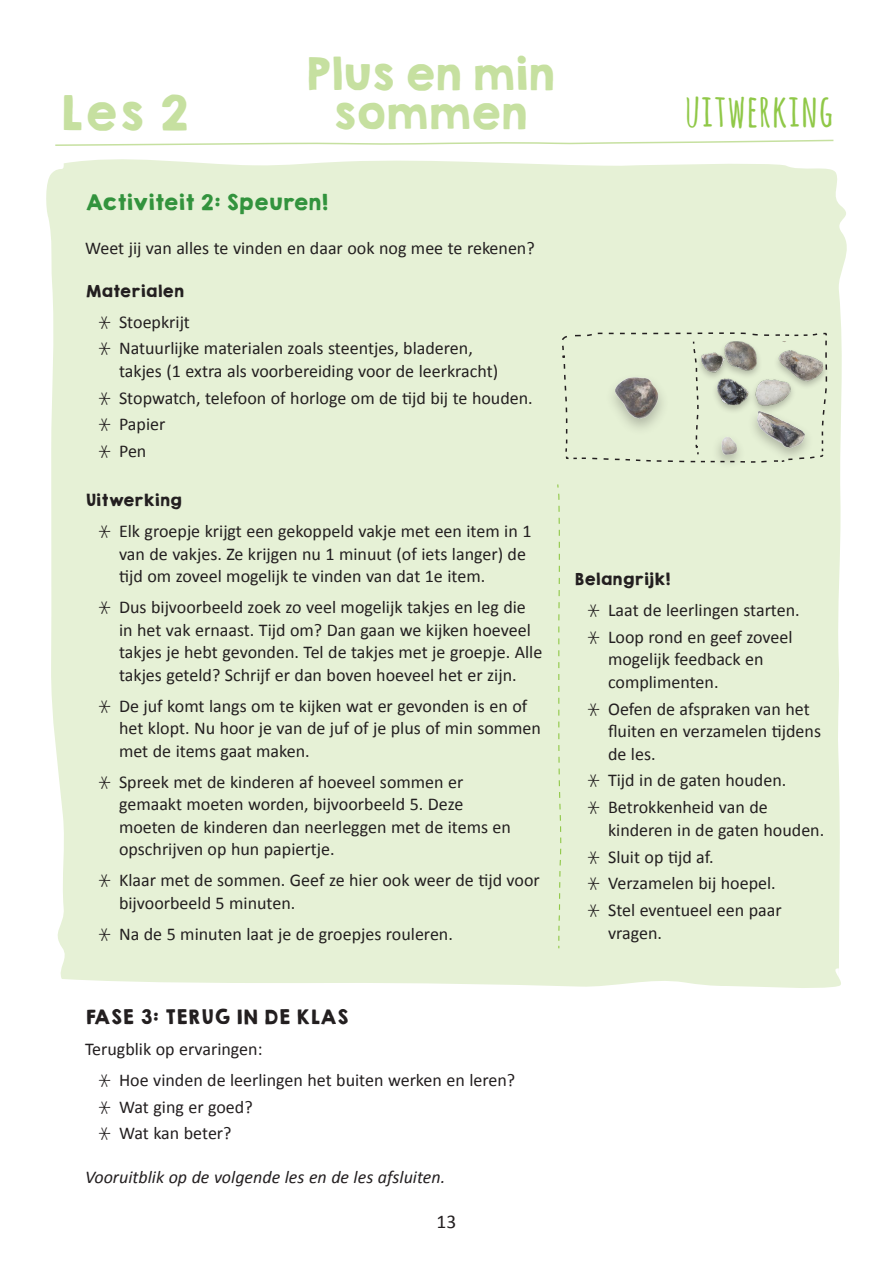
<style>
.page{position:relative;width:893px;height:1263px;background:#fff}
.page>*{position:absolute;margin:0;border:0;box-sizing:border-box;transform-origin:0 0}
.t1{font:700 45px "Amatic SC";letter-spacing:.02em;color:#90c848}
.Les{font:43.5px "KGHAPPY Solid";color:#c6e0a0}
.kop_les{font:40.5px/39px "KGHAPPY Solid";letter-spacing:-.05em;color:#c6e0a0;text-align:center}
.activiteit_kop{font:19.5px "KGHAPPY Solid";letter-spacing:-.03em;color:#32933d}
.t2{font:19.5px "Calibri";color:#231f20}
.brood{font:18px/22.5px "Calibri";color:#231f20}
.brood-2{font:italic 18px "Calibri";color:#231f20}
.kopje_fase{font:18px "KGHAPPY Solid";color:#231f20}
.kopje{font:15px "KGHAPPY Solid";letter-spacing:-.03em;color:#231f20}
.s1{font-family:"Amatic SC";font-size:31.5px}
</style>
<div class="page">
<svg style="left:55px;top:139px;width:779px;height:7px"></svg>
<div style="left:46px;top:159px;width:801px;height:829px;background:#e6f1d6"></div>
<svg style="left:557px;top:483px;width:5px;height:466px;background:#dcecc5"></svg>
<div style="left:711px;top:408px;width:103px;height:62px;background:#e6f1d6"></div>
<svg style="left:560px;top:332px;width:268px;height:131px;background:#d2dac4"></svg>
<p class="Les" style="left:59px;top:79px;width:131px">Les 2</p>
<p class="kop_les" style="left:304px;top:54px;width:252px">Plus en min sommen</p>
<h1 class="t1" style="left:685px;top:78px;width:150px">UITWERKING</h1>
<p class="activiteit_kop" style="left:85px;top:187px;width:245px">Activiteit 2: Speuren!</p>
<p class="brood" style="left:85px;top:236px;width:451px">Weet jij van alles te vinden en daar ook nog mee te rekenen?</p>
<p class="kopje" style="left:85px;top:279px;width:100px">Materialen</p>
<p class="brood" style="left:98px;top:310px;width:94px"><span class="s1">*</span> Stoepkrijt</p>
<p class="brood" style="left:119px;top:336px;width:381px;text-indent:-21px"><span class="s1">*</span> Natuurlijke materialen zoals steentjes, bladeren, takjes (1 extra als voorbereiding voor de leerkracht)</p>
<p class="brood" style="left:98px;top:386px;width:436px"><span class="s1">*</span> Stopwatch, telefoon of horloge om de tijd bij te houden.</p>
<p class="brood" style="left:98px;top:412px;width:69px"><span class="s1">*</span> Papier</p>
<p class="brood" style="left:98px;top:439px;width:50px"><span class="s1">*</span> Pen</p>
<p class="kopje" style="left:85px;top:489px;width:98px">Uitwerking</p>
<p class="brood" style="left:119px;top:519px;width:414px;text-indent:-21px"><span class="s1">*</span> Elk groepje krijgt een gekoppeld vakje met een item in 1 van de vakjes. Ze krijgen nu 1 minuut (of iets langer) de tijd om zoveel mogelijk te vinden van dat 1e item.</p>
<p class="brood" style="left:119px;top:595px;width:425px;text-indent:-21px"><span class="s1">*</span> Dus bijvoorbeeld zoek zo veel mogelijk takjes en leg die in het vak ernaast. Tijd om? Dan gaan we kijken hoeveel takjes je hebt gevonden. Tel de takjes met je groepje. Alle takjes geteld? Schrijf er dan boven hoeveel het er zijn.</p>
<p class="brood" style="left:119px;top:694px;width:423px;text-indent:-21px"><span class="s1">*</span> De juf komt langs om te kijken wat er gevonden is en of het klopt. Nu hoor je van de juf of je plus of min sommen met de items gaat maken.</p>
<p class="brood" style="left:119px;top:770px;width:393px;text-indent:-21px"><span class="s1">*</span> Spreek met de kinderen af hoeveel sommen er gemaakt moeten worden, bijvoorbeeld 5. Deze moeten de kinderen dan neerleggen met de items en opschrijven op hun papiertje.</p>
<p class="brood" style="left:119px;top:868px;width:422px;text-indent:-21px"><span class="s1">*</span> Klaar met de sommen. Geef ze hier ook weer de tijd voor bijvoorbeeld 5 minuten.</p>
<p class="brood" style="left:98px;top:922px;width:357px"><span class="s1">*</span> Na de 5 minuten laat je de groepjes rouleren.</p>
<p class="kopje" style="left:574px;top:568px;width:98px">Belangrijk!</p>
<p class="brood" style="left:587px;top:598px;width:214px"><span class="s1">*</span> Laat de leerlingen starten.</p>
<p class="brood" style="left:608px;top:625px;width:186px;text-indent:-21px"><span class="s1">*</span> Loop rond en geef zoveel mogelijk feedback en complimenten.</p>
<p class="brood" style="left:608px;top:697px;width:214px;text-indent:-21px"><span class="s1">*</span> Oefen de afspraken van het fluiten en verzamelen tijdens de les.</p>
<p class="brood" style="left:587px;top:768px;width:201px"><span class="s1">*</span> Tijd in de gaten houden.</p>
<p class="brood" style="left:608px;top:795px;width:218px;text-indent:-21px"><span class="s1">*</span> Betrokkenheid van de kinderen in de gaten houden.</p>
<p class="brood" style="left:587px;top:844px;width:128px"><span class="s1">*</span> Sluit op tijd af.</p>
<p class="brood" style="left:587px;top:871px;width:190px"><span class="s1">*</span> Verzamelen bij hoepel.</p>
<p class="brood" style="left:608px;top:898px;width:175px;text-indent:-21px"><span class="s1">*</span> Stel eventueel een paar vragen.</p>
<p class="kopje_fase" style="left:85px;top:1003px;width:265px">FASE 3: TERUG IN DE KLAS</p>
<p class="brood" style="left:85px;top:1037px;width:179px">Terugblik op ervaringen:</p>
<p class="brood" style="left:98px;top:1068px;width:419px"><span class="s1">*</span> Hoe vinden de leerlingen het buiten werken en leren?</p>
<p class="brood" style="left:98px;top:1095px;width:156px"><span class="s1">*</span> Wat ging er goed?</p>
<p class="brood" style="left:98px;top:1121px;width:135px"><span class="s1">*</span> Wat kan beter?</p>
<p class="brood-2" style="left:85px;top:1166px;width:362px">Vooruitblik op de volgende les en de les afsluiten.</p>
<p class="t2" style="left:437px;top:1209px;width:21px">13</p>
</div>
